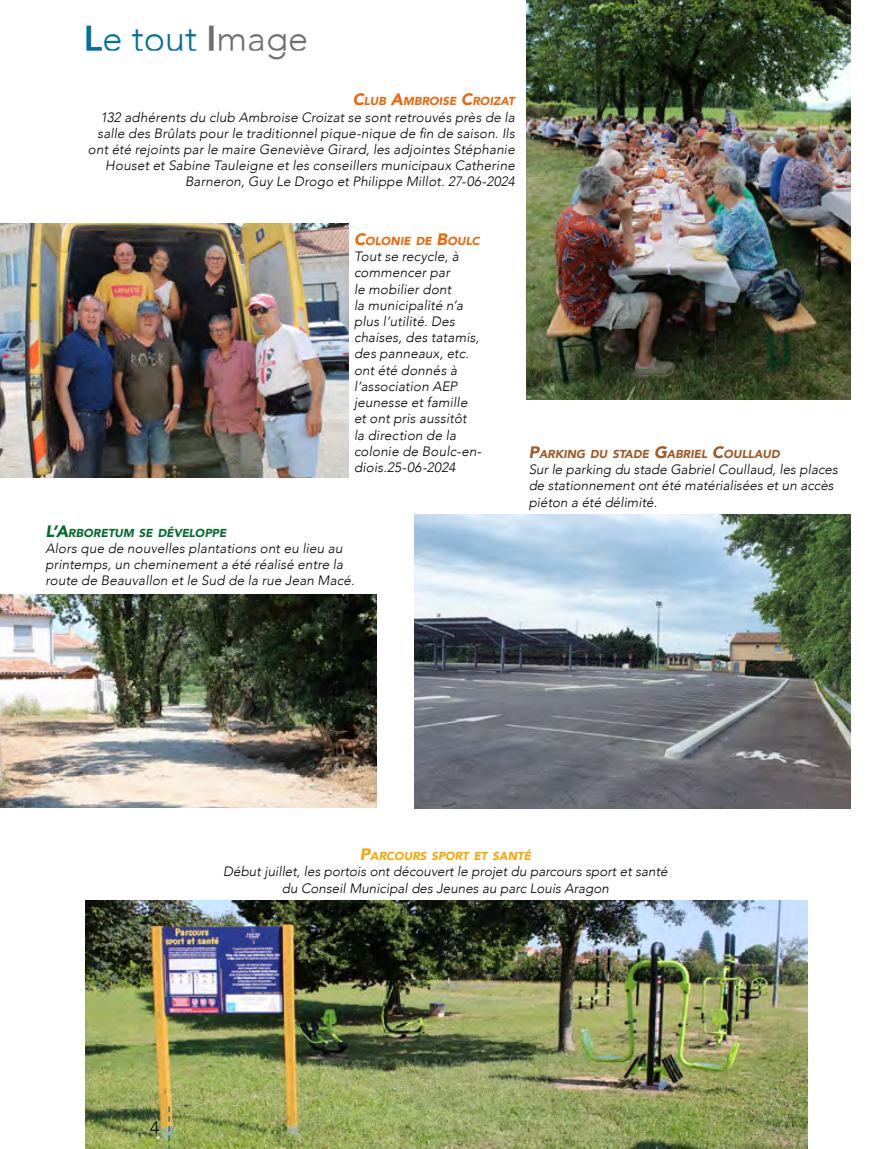
<style>
.page{position:relative;width:893px;height:1149px;background:#fff}
.page>*{position:absolute;margin:0;border:0;box-sizing:border-box;transform-origin:0 0}
.t1{font:300 36px "Avenir";color:#007197}
.t2{font:300 18px "Avenir";color:#000}
.t3{font:italic 300 13.5px/16.2px "Avenir";letter-spacing:.01em;color:#000}
.t4{font:italic 900 11.55px "Avenir";letter-spacing:.005em;color:#ec6608}
.t5{font:italic 900 11.55px "Avenir";color:#a05826}
.t6{font:italic 900 11.55px "Avenir";letter-spacing:-.005em;color:#006b2d}
.t7{font:italic 900 11.55px "Avenir";color:#f7a600}
.s1{font-weight:800}
.s2{font-weight:800;color:#706f6f}
.s3{color:#706f6f}
.s4{font-size:16.5px}
</style>
<div class="page">
<img style="left:526px;top:0;width:324px;height:399px">
<img style="left:0;top:223px;width:349px;height:255px">
<img style="left:415px;top:514px;width:435px;height:294px">
<img style="left:0;top:594px;width:376px;height:213px">
<img style="left:85px;top:900px;width:723px;height:248px">
<svg style="left:168px;top:1106px;width:2px;height:42px"></svg>
<h1 class="t1" style="left:84px;top:17px;width:226px"><span class="s1">L</span>e tout <span class="s2">I</span><span class="s3">mage</span></h1>
<p class="t4" style="left:353px;top:92px;width:164px"><span class="s4">C</span>LUB <span class="s4">A</span>MBROISE <span class="s4">C</span>ROIZAT</p>
<p class="t3" style="left:88px;top:109px;width:428px;text-align:right">132 adhérents du club Ambroise Croizat se sont retrouvés près de la salle des Brûlats pour le traditionnel pique-nique de fin de saison. Ils ont été rejoints par le maire Geneviève Girard, les adjointes Stéphanie Houset et Sabine Tauleigne et les conseillers municipaux Catherine Barneron, Guy Le Drogo et Philippe Millot. 27-06-2024</p>
<p class="t4" style="left:354px;top:231px;width:21px"><span class="s4">C</span>OLO</p>
<p class="t4" style="left:390px;top:231px;width:91px">NIE DE <span class="s4">B</span>OULC</p>
<p class="t3" style="left:354px;top:248px;width:129px">Tout se recycle, à commencer par<br>le mobilier dont<br>la municipalité n’a plus l’utilité. Des chaises, des tatamis, des panneaux, etc. ont été donnés à l’association AEP jeunesse et famille et ont pris aussitôt<br>la direction de la colonie de Boulc-en&shy;diois.25-06-2024</p>
<p class="t6" style="left:45px;top:523px;width:182px"><span class="s4">L’A</span>RBORETUM SE DÉVELOPPE</p>
<p class="t3" style="left:45px;top:540px;width:311px">Alors que de nouvelles plantations ont eu lieu au printemps, un cheminement a été réalisé entre la route de Beauvallon et le Sud de la rue Jean Macé.</p>
<p class="t5" style="left:529px;top:444px;width:253px"><span class="s4">P</span>ARKING DU STADE <span class="s4">G</span>ABRIEL <span class="s4">C</span>OULLAUD</p>
<p class="t3" style="left:529px;top:461px;width:311px">Sur le parking du stade Gabriel Coullaud, les places de stationnement ont été matérialisées et un accès piéton a été délimité.</p>
<p class="t7" style="left:360px;top:846px;width:173px"><span class="s4">P</span>ARCOURS SPORT ET SANTÉ</p>
<p class="t3" style="left:223px;top:863px;width:446px;text-align:center">Début juillet, les portois ont découvert le projet du parcours sport et santé du Conseil Municipal des Jeunes au parc Louis Aragon</p>
<h2 class="t2" style="left:150px;top:1116px;width:11px">4</h2>
</div>
